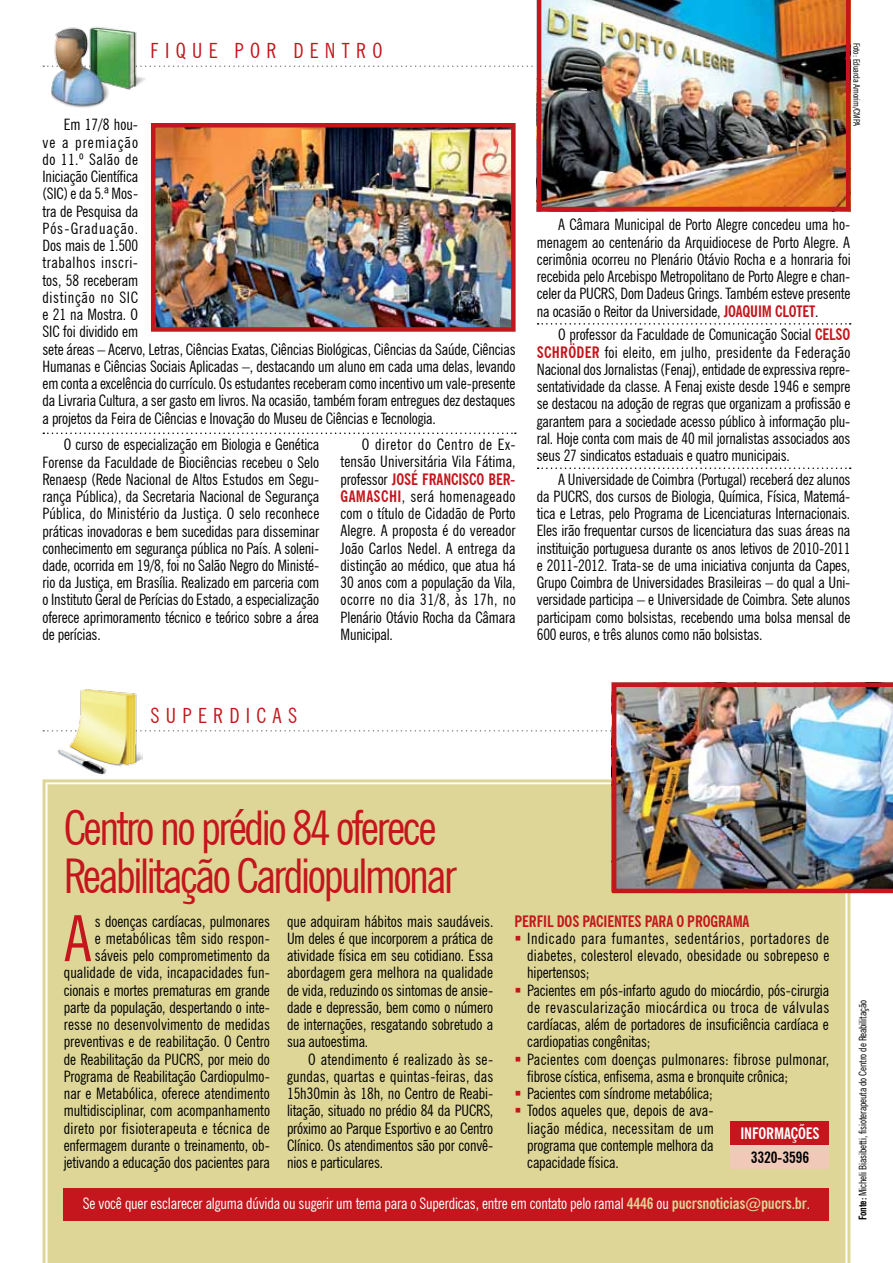
<style>
.page{position:relative;width:893px;height:1263px;background:#fff}
.page>*{position:absolute;margin:0;border:0;box-sizing:border-box;transform-origin:0 0}
.t1{font:condensed 63.45px "News Gothic BT";color:#c4161c}
.t2{font:condensed 48px/48px "News Gothic BT";letter-spacing:-.05em;color:#c4161c}
.t3{font:condensed 21px "News Gothic BT";color:#c4161c}
.t4{font:condensed 15.75px/17.2px "News Gothic BT";letter-spacing:-.01em;color:#000;text-align:justify}
.t5{font:condensed 15.75px "News Gothic BT";letter-spacing:-.01em;color:#fff}
.t6{font:700 condensed 15.75px "News Gothic BT";letter-spacing:-.01em;color:#c4161c}
.t7{font:700 condensed 15.75px "News Gothic BT";letter-spacing:-.01em;color:#fff}
.t8{font:700 condensed 15.75px "News Gothic BT";letter-spacing:-.01em;color:#000}
.t9{font:condensed 10.5px "News Gothic BT";letter-spacing:-.01em;color:#000}
.t10{font:condensed 9px "News Gothic BT";letter-spacing:-.01em;color:#000}
.s1{font-weight:700;color:#c4161c}
.s2{font-weight:700;color:#ded697}
.s3{font-weight:700}
</style>
<div class="page">
<svg style="left:42px;top:778px;width:810px;height:485px"></svg>
<div style="left:47px;top:784px;width:799px;height:479px;background:#ded697"></div>
<div style="left:64px;top:1188px;width:765px;height:32px;background:#c4161c"></div>
<svg style="left:43px;top:65px;width:808px;height:2px"></svg>
<svg style="left:43px;top:730px;width:569px;height:1px"></svg>
<img style="left:49px;top:26px;width:96px;height:82px">
<img style="left:56px;top:689px;width:86px;height:86px">
<svg style="left:538px;top:323px;width:313px;height:2px"></svg>
<svg style="left:538px;top:467px;width:313px;height:2px"></svg>
<svg style="left:43px;top:432px;width:473px;height:2px"></svg>
<img style="left:156px;top:128px;width:355px;height:199px">
<div style="left:151px;top:123px;width:365px;height:209px;border:4px solid #c4161c"></div>
<img style="left:612px;top:682px;width:281px;height:211px">
<div style="left:731px;top:1121px;width:98px;height:24px;background:#c4161c"></div>
<div style="left:731px;top:1145px;width:98px;height:24px;background:#f1c9b9"></div>
<img style="left:537px;top:0;width:313px;height:211px">
<svg style="left:516px;top:936px;width:4px;height:4px"></svg>
<svg style="left:516px;top:987px;width:4px;height:5px"></svg>
<svg style="left:516px;top:1056px;width:4px;height:5px"></svg>
<svg style="left:516px;top:1091px;width:4px;height:4px"></svg>
<svg style="left:516px;top:1108px;width:4px;height:5px"></svg>
<h3 class="t3" style="left:43px;top:38px;width:26px">fique</h3>
<h3 class="t3" style="left:234px;top:38px;width:15px">por</h3>
<h3 class="t3" style="left:293px;top:38px;width:16px">dentro</h3>
<p class="t4" style="left:43px;top:116px;width:475px;text-align:left;text-indent:21px">Em 17/8 hou-<br>ve a premiação<br>do 11.º Salão de<br>Iniciação Científica<br>(SIC) e da 5.ª Mos-<br>tra de Pesquisa da<br>Pós-Graduação.<br>Dos mais de 1.500<br>trabalhos inscri-<br>tos, 58 receberam<br>distinção no SIC<br>e 21 na Mostra. O<br>SIC foi dividido em<br>sete áreas – Acervo, Letras, Ciências Exatas, Ciências Biológicas, Ciências da Saúde, Ciências Humanas e Ciências Sociais Aplicadas –, destacando um aluno em cada uma delas, levando em conta a excelência do currículo. Os estudantes receberam como incentivo um vale-presente da Livraria Cultura, a ser gasto em livros. Na ocasião, também foram entregues dez destaques a projetos da Feira de Ciências e Inovação do Museu de Ciências e Tecnologia.</p>
<p class="t4" style="left:43px;top:436px;width:278px;text-indent:21px">O curso de especialização em Biologia e Genética Forense da Faculdade de Biociências recebeu o Selo Renaesp (Rede Nacional de Altos Estudos em Segu&shy;rança Pública), da Secretaria Nacional de Segurança Pública, do Ministério da Justiça. O selo reconhece práticas inovadoras e bem sucedidas para disseminar conhecimento em segurança pública no País. A soleni&shy;dade, ocorrida em 19/8, foi no Salão Negro do Ministé&shy;rio da Justiça, em Brasília. Realizado em parceria com o Instituto Geral de Perícias do Estado, a especialização oferece aprimoramento técnico e teórico sobre a área de perícias.</p>
<p class="t4" style="left:341px;top:436px;width:177px;text-indent:21px">O diretor do Centro de Ex&shy;tensão Universitária Vila Fátima, professor <span class="s1">JOSÉ FRANCISCO BER-GAMASCHI</span>, será homenageado com o título de Cidadão de Porto Alegre. A proposta é do vereador João Carlos Nedel. A entrega da distinção ao médico, que atua há 30 anos com a população da Vila, ocorre no dia 31/8, às 17h, no Plenário Otávio Rocha da Câmara Municipal.</p>
<p class="t10" style="left:862px;top:43px;width:85px;rotate:90deg">Foto: Eduarda Amorim/CMPA</p>
<p class="t4" style="left:537px;top:216px;width:315px;text-indent:21px">A Câmara Municipal de Porto Alegre concedeu uma ho&shy;menagem ao centenário da Arquidiocese de Porto Alegre. A cerimônia ocorreu no Plenário Otávio Rocha e a honraria foi recebida pelo Arcebispo Metropolitano de Porto Alegre e chan&shy;celer da PUCRS, Dom Dadeus Grings. Também esteve presente na ocasião o Reitor da Universidade, <span class="s1">JOAQUIM CLOTET</span>.</p>
<p class="t4" style="left:537px;top:326px;width:315px;text-indent:21px">O professor da Faculdade de Comunicação Social <span class="s1">CELSO SCHRÖDER</span> foi eleito, em julho, presidente da Federação Nacional dos Jornalistas (Fenaj), entidade de expressiva repre&shy;sentatividade da classe. A Fenaj existe desde 1946 e sempre se destacou na adoção de regras que organizam a profissão e garantem para a sociedade acesso público à informação plu&shy;ral. Hoje conta com mais de 40 mil jornalistas associados aos seus 27 sindicatos estaduais e quatro municipais.</p>
<p class="t4" style="left:537px;top:470px;width:315px;text-indent:21px">A Universidade de Coimbra (Portugal) receberá dez alunos da PUCRS, dos cursos de Biologia, Química, Física, Matemá&shy;tica e Letras, pelo Programa de Licenciaturas Internacionais.<br>Eles irão frequentar cursos de licenciatura das suas áreas na instituição portuguesa durante os anos letivos de 2010-2011 e 2011-2012. Trata-se de uma iniciativa conjunta da Capes, Grupo Coimbra de Universidades Brasileiras – do qual a Uni&shy;versidade participa – e Universidade de Coimbra. Sete alunos participam como bolsistas, recebendo uma bolsa mensal de 600 euros, e três alunos como não bolsistas.</p>
<h3 class="t3" style="left:43px;top:703px;width:23px">superdicas</h3>
<h2 class="t2" style="left:64px;top:804px;width:394px">Centro no prédio 84 oferece<br>Reabilitação Cardiopulmonar</h2>
<h1 class="t1" style="left:64px;top:900px;width:29px">A</h1>
<p class="t4" style="left:64px;top:912px;width:208px;text-align:right">s doenças cardíacas, pulmonares<br>e metabólicas têm sido respon&shy;sáveis pelo comprometimento da qualidade de vida, incapacidades fun&shy;cionais e mortes prematuras em grande parte da população, despertando o inte&shy;resse no desenvolvimento de medidas preventivas e de reabilitação. O Centro de Reabilitação da PUCRS, por meio do Programa de Reabilitação Cardiopulmo&shy;nar e Metabólica, oferece atendimento multidisciplinar, com acompanhamento direto por fisioterapeuta e técnica de enfermagem durante o treinamento, ob&shy;jetivando a educação dos pacientes para</p>
<p class="t4" style="left:287px;top:912px;width:208px">que adquiram hábitos mais saudáveis.<br>Um deles é que incorporem a prática de atividade física em seu cotidiano. Essa abordagem gera melhora na qualidade de vida, reduzindo os sintomas de ansie&shy;dade e depressão, bem como o número de internações, resgatando sobretudo a sua autoestima.</p>
<p class="t6" style="left:514px;top:911px;width:15px">PERFIL</p>
<p class="t6" style="left:557px;top:911px;width:194px">DOS PACIENTES PARA O PROGRAMA</p>
<p class="t4" style="left:527px;top:929px;width:304px;text-align:left">Indicado para fumantes, sedentários, portadores de diabetes, colesterol elevado, obesidade ou sobrepeso e hipertensos;<br>Pacientes em pós-infarto agudo do miocárdio, pós-cirurgia de revascularização miocárdica ou troca de válvulas cardíacas, além de portadores de insuficiência cardíaca e cardiopatias congênitas;<br>Pacientes com doenças pulmonares: fibrose pulmonar, fibrose cística, enfisema, asma e bronquite crônica; Pacientes com síndrome metabólica;<br>Todos aqueles que, depois de ava-<br>liação médica, necessitam de um<br>programa que contemple melhora da<br>capacidade física.</p>
<p class="t4" style="left:287px;top:1050px;width:208px;text-indent:21px">O atendimento é realizado às se&shy;gundas, quartas e quintas-feiras, das 15h30min às 18h, no Centro de Reabi&shy;litação, situado no prédio 84 da PUCRS, próximo ao Parque Esportivo e ao Centro Clínico. Os atendimentos são por convê&shy;nios e particulares.</p>
<p class="t5" style="left:83px;top:1193px;width:729px">Se você quer esclarecer alguma dúvida ou sugerir um tema para o Superdicas, entre em contato pelo ramal <span class="s2">4446</span> ou <span class="s2">PUCRSNOTICIAS@PUCRS.BR</span>.</p>
<p class="t7" style="left:740px;top:1123px;width:73px">INFORMAÇÕES</p>
<p class="t8" style="left:751px;top:1147px;width:60px">3320-3596</p>
<p class="t9" style="left:856px;top:1220px;width:222px;rotate:-90deg"><span class="s3">FONTE:</span> Micheli Biasibetti, fisioterapeuta do Centro de Reabilitação</p>
</div>
